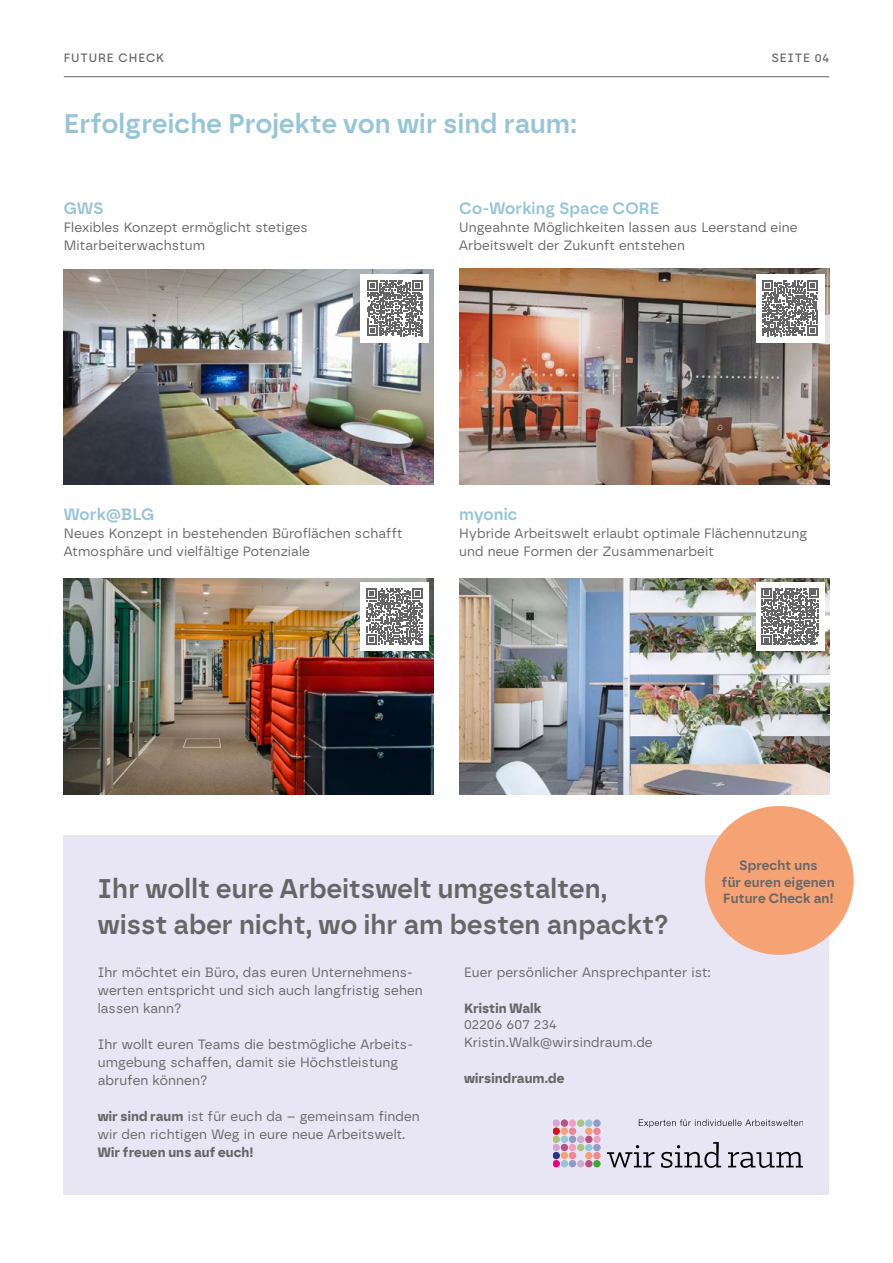
<style>
.page{position:relative;width:893px;height:1263px;background:#fff}
.page>*{position:absolute;margin:0;border:0;box-sizing:border-box;transform-origin:0 0}
.t1{font:600 27px/36px "Borna";letter-spacing:.01em;color:#666}
.t2{font:600 27px "Borna";letter-spacing:.01em;color:#98c5d5}
.t3{font:600 16.5px "Borna";letter-spacing:.01em;color:#98c5d5}
.t4{font:13.5px/18px "Borna";letter-spacing:.01em;color:#666}
.t5{font:700 13.5px "Borna";letter-spacing:.01em;color:#666}
.t6{font:600 13.5px/16.5px "Borna";letter-spacing:.01em;color:#666;text-align:center}
.t7{font:500 12px "Borna";letter-spacing:.075em;color:#666}
.s1{font-weight:700}
</style>
<div class="page">
<hr style="left:64px;top:76px;width:765px;height:1px;background:#666">
<img style="left:64px;top:269px;width:370px;height:215px">
<img style="left:459px;top:269px;width:370px;height:215px">
<div style="left:361px;top:274px;width:68px;height:68px;background:#fff"></div>
<svg style="left:367px;top:280px;width:56px;height:56px"></svg>
<div style="left:756px;top:274px;width:68px;height:68px;background:#fff"></div>
<svg style="left:762px;top:280px;width:56px;height:56px"></svg>
<img style="left:459px;top:579px;width:370px;height:215px">
<img style="left:64px;top:579px;width:370px;height:215px">
<div style="left:360px;top:582px;width:68px;height:69px;background:#fff"></div>
<svg style="left:366px;top:589px;width:56px;height:55px"></svg>
<div style="left:756px;top:582px;width:68px;height:69px;background:#fff"></div>
<svg style="left:762px;top:588px;width:57px;height:57px"></svg>
<div style="left:64px;top:835px;width:765px;height:360px;background:#e8e6f5"></div>
<svg style="left:607px;top:1142px;width:195px;height:26px"></svg>
<div style="left:561px;top:1119px;width:7px;height:8px;background:#ba4f84;border-radius:50%"></div>
<div style="left:569px;top:1119px;width:7px;height:8px;background:#f29ebe;border-radius:50%"></div>
<div style="left:561px;top:1127px;width:7px;height:8px;background:#f5a376;border-radius:50%"></div>
<div style="left:569px;top:1127px;width:7px;height:8px;background:#f08597;border-radius:50%"></div>
<div style="left:561px;top:1135px;width:7px;height:8px;background:#98c5d5;border-radius:50%"></div>
<div style="left:569px;top:1135px;width:7px;height:8px;background:#8f9dc3;border-radius:50%"></div>
<div style="left:577px;top:1136px;width:7px;height:7px;background:#d0a9d0;border-radius:50%"></div>
<div style="left:585px;top:1136px;width:8px;height:7px;background:#ba4f84;border-radius:50%"></div>
<div style="left:593px;top:1136px;width:8px;height:7px;background:#f29ebe;border-radius:50%"></div>
<div style="left:585px;top:1127px;width:8px;height:8px;background:#f5a376;border-radius:50%"></div>
<div style="left:593px;top:1127px;width:8px;height:8px;background:#f08597;border-radius:50%"></div>
<div style="left:577px;top:1119px;width:7px;height:8px;background:#acc280;border-radius:50%"></div>
<div style="left:585px;top:1119px;width:8px;height:8px;background:#98c5d5;border-radius:50%"></div>
<div style="left:593px;top:1119px;width:8px;height:8px;background:#8f9dc3;border-radius:50%"></div>
<div style="left:561px;top:1144px;width:7px;height:7px;background:#ba4f84;border-radius:50%"></div>
<div style="left:569px;top:1144px;width:7px;height:7px;background:#f29ebe;border-radius:50%"></div>
<div style="left:561px;top:1152px;width:7px;height:7px;background:#f5a376;border-radius:50%"></div>
<div style="left:569px;top:1152px;width:7px;height:7px;background:#f08597;border-radius:50%"></div>
<svg style="left:554px;top:1119px;width:6px;height:48px"></svg>
<div style="left:561px;top:1160px;width:7px;height:7px;background:#98c5d5;border-radius:50%"></div>
<div style="left:569px;top:1160px;width:7px;height:7px;background:#8f9dc3;border-radius:50%"></div>
<div style="left:577px;top:1160px;width:7px;height:7px;background:#d0a9d0;border-radius:50%"></div>
<div style="left:585px;top:1160px;width:8px;height:7px;background:#ba4f84;border-radius:50%"></div>
<div style="left:593px;top:1160px;width:8px;height:7px;background:#3fa535;border-radius:50%"></div>
<div style="left:585px;top:1152px;width:8px;height:7px;background:#f5a376;border-radius:50%"></div>
<div style="left:593px;top:1152px;width:8px;height:7px;background:#f08597;border-radius:50%"></div>
<div style="left:577px;top:1144px;width:7px;height:7px;background:#acc280;border-radius:50%"></div>
<div style="left:585px;top:1144px;width:8px;height:7px;background:#98c5d5;border-radius:50%"></div>
<div style="left:593px;top:1144px;width:8px;height:7px;background:#8f9dc3;border-radius:50%"></div>
<svg style="left:639px;top:1119px;width:163px;height:9px"></svg>
<div style="left:705px;top:806px;width:149px;height:149px;background:#f5a375;border-radius:50%"></div>
<p class="t7" style="left:64px;top:51px;width:102px">FUTURE CHECK</p>
<p class="t7" style="left:771px;top:51px;width:59px">SEITE 04</p>
<h1 class="t2" style="left:64px;top:107px;width:515px">Erfolgreiche Projekte von wir sind raum:</h1>
<p class="t3" style="left:64px;top:198px;width:41px">GWS</p>
<p class="t4" style="left:64px;top:218px;width:246px">Flexibles Konzept ermöglicht stetiges<br>Mitarbeiterwachstum</p>
<p class="t3" style="left:459px;top:198px;width:202px">Co-Working Space CORE</p>
<p class="t4" style="left:459px;top:218px;width:340px">Ungeahnte Möglichkeiten lassen aus Leerstand eine<br>Arbeitswelt der Zukunft entstehen</p>
<p class="t3" style="left:64px;top:504px;width:92px">Work@BLG</p>
<p class="t4" style="left:64px;top:524px;width:340px">Neues Konzept in bestehenden Büroflächen schafft<br>Atmosphäre und vielfältige Potenziale</p>
<p class="t3" style="left:459px;top:504px;width:60px">myonic</p>
<p class="t4" style="left:459px;top:524px;width:350px">Hybride Arbeitswelt erlaubt optimale Flächennutzung und neue Formen der Zusammenarbeit</p>
<h1 class="t1" style="left:98px;top:871px;width:572px">Ihr wollt eure Arbeitswelt umgestalten, wisst aber nicht, wo ihr am besten anpackt?</h1>
<p class="t4" style="left:98px;top:963px;width:327px">Ihr möchtet ein Büro, das euren Unternehmens&shy;werten entspricht und sich auch langfristig sehen lassen kann?</p>
<p class="t4" style="left:98px;top:1035px;width:315px">Ihr wollt euren Teams die bestmögliche Arbeits&shy;umgebung schaffen, damit sie Höchstleistung abrufen können?</p>
<p class="t4" style="left:98px;top:1107px;width:324px"><span class="s1">wir sind raum</span> ist für euch da – gemeinsam finden wir den richtigen Weg in eure neue Arbeitswelt.</p>
<p class="t5" style="left:98px;top:1144px;width:157px">Wir freuen uns auf euch!</p>
<p class="t4" style="left:464px;top:963px;width:248px">Euer persönlicher Ansprechpanter ist:</p>
<p class="t5" style="left:464px;top:1000px;width:79px">Kristin Walk</p>
<p class="t4" style="left:464px;top:1015px;width:190px">02206 607 234<br>Kristin.Walk@wirsindraum.de</p>
<p class="t5" style="left:464px;top:1070px;width:102px">wirsindraum.de</p>
<p class="t6" style="left:722px;top:857px;width:114px">Sprecht uns<br>für euren eigenen<br>Future Check an!</p>
</div>
